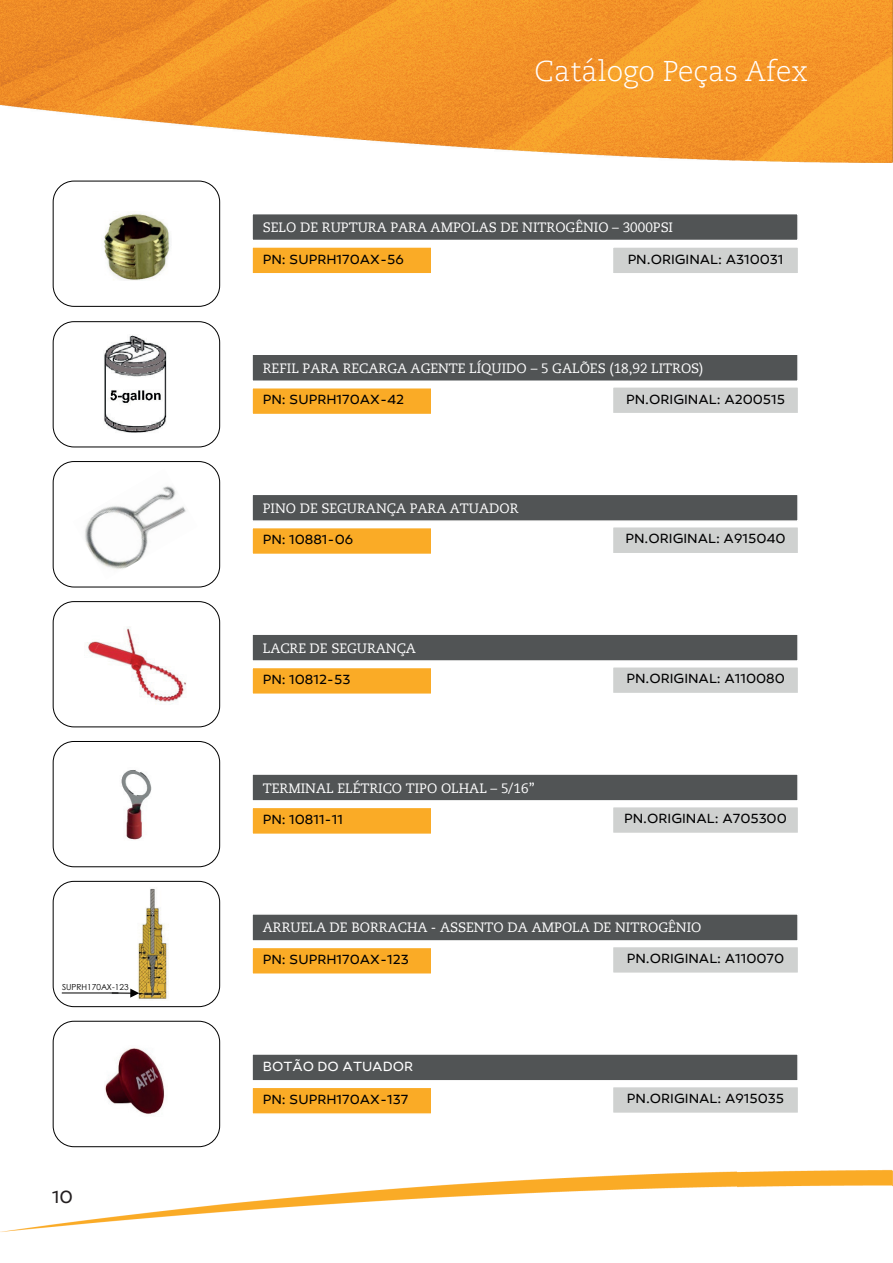
<style>
.page{position:relative;width:893px;height:1263px;background:#fff}
.page>*{position:absolute;margin:0;border:0;box-sizing:border-box;transform-origin:0 0}
.t1{font:300 28.5px "Caecilia LT Pro 45";color:#fff}
.t2{font:18px "Canaro";color:#231f20}
.t3{font:13.5px "Canaro";color:#000001}
.t4{font:13.5px "Caecilia LT Pro 55 Roman";color:#fff}
.t5{font:13.5px "Canaro";color:#fff}
.t6{font:8.25px "Century Gothic";color:#000001}
</style>
<div class="page">
<img style="left:0;top:0;width:893px;height:1232px">
<div style="left:251px;top:213px;width:548px;height:28px;background:#515455;border:2px solid #fff"></div>
<div style="left:53px;top:181px;width:167px;height:126px;background:#fff;border:1px solid #000001;border-radius:21px"></div>
<div style="left:251px;top:246px;width:181px;height:28px;background:#faab26;border:2px solid #fff"></div>
<div style="left:251px;top:494px;width:548px;height:28px;background:#515455;border:2px solid #fff"></div>
<div style="left:53px;top:461px;width:167px;height:126px;background:#fff;border:1px solid #000001;border-radius:21px"></div>
<div style="left:251px;top:527px;width:181px;height:28px;background:#faab26;border:2px solid #fff"></div>
<div style="left:251px;top:633px;width:548px;height:29px;background:#515455;border:2px solid #fff"></div>
<div style="left:53px;top:601px;width:167px;height:126px;background:#fff;border:1px solid #000001;border-radius:21px"></div>
<div style="left:251px;top:667px;width:181px;height:28px;background:#faab26;border:2px solid #fff"></div>
<div style="left:251px;top:773px;width:548px;height:29px;background:#515455;border:2px solid #fff"></div>
<div style="left:53px;top:741px;width:167px;height:126px;background:#fff;border:1px solid #000001;border-radius:21px"></div>
<div style="left:251px;top:807px;width:181px;height:28px;background:#faab26;border:2px solid #fff"></div>
<div style="left:251px;top:913px;width:548px;height:29px;background:#515455;border:2px solid #fff"></div>
<div style="left:53px;top:881px;width:167px;height:126px;background:#fff;border:1px solid #000001;border-radius:21px"></div>
<div style="left:251px;top:947px;width:181px;height:28px;background:#faab26;border:2px solid #fff"></div>
<div style="left:251px;top:1053px;width:548px;height:28px;background:#515455;border:2px solid #fff"></div>
<div style="left:53px;top:1021px;width:167px;height:126px;background:#fff;border:1px solid #000001;border-radius:21px"></div>
<div style="left:251px;top:1086px;width:181px;height:29px;background:#faab26;border:2px solid #fff"></div>
<img style="left:103px;top:214px;width:67px;height:67px">
<img style="left:85px;top:486px;width:101px;height:83px">
<img style="left:87px;top:626px;width:99px;height:78px">
<img style="left:121px;top:770px;width:31px;height:70px">
<img style="left:105px;top:1048px;width:60px;height:68px">
<img style="left:98px;top:888px;width:71px;height:111px">
<hr style="left:62px;top:992px;width:56px;height:1px;background:#000001">
<svg style="left:112px;top:989px;width:27px;height:9px"></svg>
<div style="left:612px;top:247px;width:187px;height:27px;background:#cfd1d0"></div>
<div style="left:612px;top:246px;width:187px;height:28px;border:2px solid #fff"></div>
<div style="left:612px;top:387px;width:187px;height:27px;background:#cfd1d0"></div>
<div style="left:612px;top:386px;width:187px;height:28px;border:2px solid #fff"></div>
<div style="left:612px;top:527px;width:187px;height:27px;background:#cfd1d0"></div>
<div style="left:612px;top:526px;width:187px;height:28px;border:2px solid #fff"></div>
<div style="left:612px;top:667px;width:187px;height:27px;background:#cfd1d0"></div>
<div style="left:612px;top:666px;width:187px;height:28px;border:2px solid #fff"></div>
<div style="left:612px;top:807px;width:187px;height:26px;background:#cfd1d0"></div>
<div style="left:612px;top:806px;width:187px;height:28px;border:2px solid #fff"></div>
<div style="left:612px;top:946px;width:187px;height:27px;background:#cfd1d0"></div>
<div style="left:612px;top:946px;width:187px;height:28px;border:2px solid #fff"></div>
<div style="left:612px;top:1086px;width:187px;height:27px;background:#cfd1d0"></div>
<div style="left:612px;top:1086px;width:187px;height:28px;border:2px solid #fff"></div>
<div style="left:251px;top:353px;width:548px;height:29px;background:#515455;border:2px solid #fff"></div>
<div style="left:53px;top:321px;width:167px;height:126px;background:#fff;border:1px solid #000001;border-radius:21px"></div>
<div style="left:251px;top:387px;width:181px;height:28px;background:#faab26;border:2px solid #fff"></div>
<img style="left:104px;top:335px;width:63px;height:98px">
<p class="t6" style="left:62px;top:981px;width:68px">SUPRH170AX-123</p>
<h2 class="t2" style="left:52px;top:1186px;width:22px">10</h2>
<h1 class="t1" style="left:534px;top:53px;width:275px">Catálogo Peças Afex</h1>
<p class="t4" style="left:263px;top:218px;width:412px">SELO DE RUPTURA PARA AMPOLAS DE NITROGÊNIO – 3000PSI</p>
<p class="t3" style="left:263px;top:251px;width:143px">PN: SUPRH170AX-56</p>
<p class="t3" style="left:628px;top:251px;width:157px">PN.ORIGINAL: A310031</p>
<p class="t4" style="left:263px;top:359px;width:442px">REFIL PARA RECARGA AGENTE LÍQUIDO – 5 GALÕES (18,92 LITROS)</p>
<p class="t3" style="left:263px;top:392px;width:143px">PN: SUPRH170AX-42</p>
<p class="t3" style="left:626px;top:391px;width:160px">PN.ORIGINAL: A200515</p>
<p class="t4" style="left:263px;top:499px;width:257px">PINO DE SEGURANÇA PARA ATUADOR</p>
<p class="t3" style="left:263px;top:532px;width:92px">PN: 10881-06</p>
<p class="t4" style="left:263px;top:639px;width:155px">LACRE DE SEGURANÇA</p>
<p class="t3" style="left:263px;top:672px;width:89px">PN: 10812-53</p>
<p class="t4" style="left:263px;top:779px;width:273px">TERMINAL ELÉTRICO TIPO OLHAL – 5/16”</p>
<p class="t3" style="left:263px;top:811px;width:82px">PN: 10811-11</p>
<p class="t3" style="left:625px;top:531px;width:162px">PN.ORIGINAL: A915040</p>
<p class="t3" style="left:626px;top:671px;width:160px">PN.ORIGINAL: A110080</p>
<p class="t3" style="left:624px;top:811px;width:164px">PN.ORIGINAL: A705300</p>
<p class="t4" style="left:263px;top:919px;width:440px">ARRUELA DE BORRACHA - ASSENTO DA AMPOLA DE NITROGÊNIO</p>
<p class="t3" style="left:263px;top:951px;width:147px">PN: SUPRH170AX-123</p>
<p class="t3" style="left:627px;top:951px;width:159px">PN.ORIGINAL: A110070</p>
<p class="t5" style="left:263px;top:1058px;width:152px">BOTÃO DO ATUADOR</p>
<p class="t3" style="left:263px;top:1091px;width:147px">PN: SUPRH170AX-137</p>
<p class="t3" style="left:627px;top:1090px;width:159px">PN.ORIGINAL: A915035</p>
</div>
